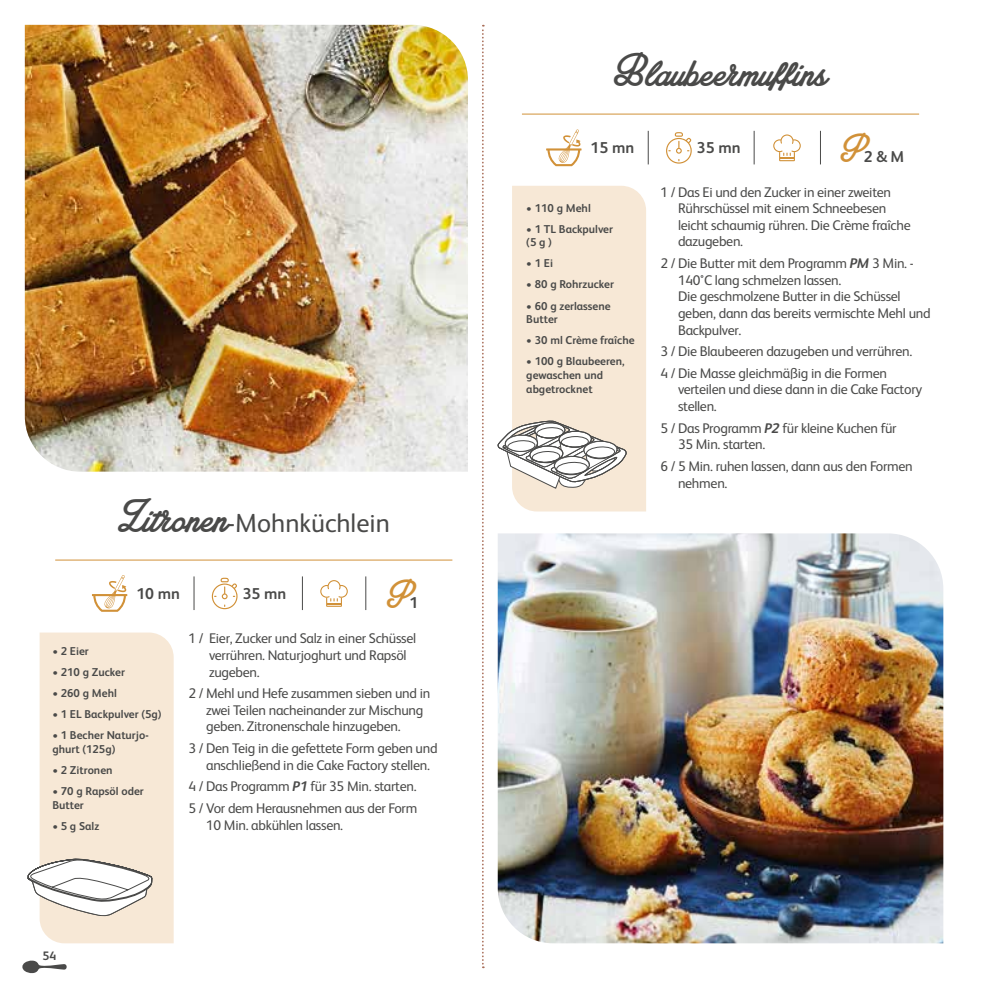
<style>
.page{position:relative;width:993px;height:993px;background:#fff}
.page>*{position:absolute;margin:0;border:0;box-sizing:border-box;transform-origin:0 0}
.t1{font:49px "Amplify Personal Use Only";color:#4a4a49}
.t2{font:42px "Amplify Personal Use Only";color:#d19138}
.t3{font:26.25px "FS Albert";color:#4a4a49}
.t4{font:700 15.75px "FS Albert";color:#4a4a49}
.t5{font:14px/16.6px "FS Albert";letter-spacing:-.02em;color:#4a4a49}
.t6{font:700 12.25px "FS Albert";color:#4a4a49}
.t7{font:700 11.38px/13.7px "FS Albert";color:#4a4a49}
.s1{font-family:"Amplify Personal Use Only";font-size:49px}
.s2{font-weight:700;font-style:italic}
</style>
<div class="page">
<svg style="left:22px;top:960px;width:45px;height:13px"></svg>
<svg style="left:482px;top:25px;width:1px;height:942px"></svg>
<svg style="left:773px;top:134px;width:27px;height:27px"></svg>
<hr style="left:546px;top:148px;width:35px;height:2px;background:#d19138">
<svg style="left:547px;top:129px;width:33px;height:37px"></svg>
<hr style="left:753px;top:131px;width:1px;height:33px;background:#4a4a49">
<hr style="left:819px;top:131px;width:1px;height:33px;background:#4a4a49">
<hr style="left:647px;top:131px;width:1px;height:33px;background:#4a4a49">
<svg style="left:666px;top:132px;width:25px;height:31px"></svg>
<hr style="left:521px;top:114px;width:397px;height:1px;background:#d19138">
<div style="left:512px;top:186px;width:134px;height:325px;background:#f7e8d6"></div>
<img style="left:497px;top:533px;width:446px;height:410px">
<svg style="left:320px;top:580px;width:28px;height:26px"></svg>
<hr style="left:92px;top:594px;width:35px;height:2px;background:#d19138">
<svg style="left:93px;top:575px;width:34px;height:36px"></svg>
<hr style="left:302px;top:576px;width:1px;height:34px;background:#4a4a49">
<hr style="left:365px;top:576px;width:1px;height:34px;background:#4a4a49">
<hr style="left:193px;top:576px;width:1px;height:34px;background:#4a4a49">
<svg style="left:212px;top:577px;width:25px;height:32px"></svg>
<hr style="left:55px;top:559px;width:397px;height:1px;background:#d19138">
<div style="left:40px;top:632px;width:134px;height:311px;background:#f7e8d6"></div>
<img style="left:25px;top:25px;width:443px;height:446px">
<svg style="left:497px;top:419px;width:130px;height:70px"></svg>
<svg style="left:27px;top:858px;width:126px;height:58px"></svg>
<h3 class="t3" style="left:118px;top:505px;width:273px"><span class="s1">Zitronen</span>-Mohnküchlein</h3>
<p class="t4" style="left:136px;top:582px;width:45px">10 mn</p>
<p class="t4" style="left:242px;top:582px;width:45px">35 mn</p>
<h2 class="t2" style="left:386px;top:571px;width:25px">P</h2>
<p class="t4" style="left:409px;top:591px;width:10px">1</p>
<p class="t7" style="left:52px;top:643px;width:38px">• 2 Eier</p>
<p class="t7" style="left:52px;top:664px;width:74px">• 210 g Zucker</p>
<p class="t7" style="left:52px;top:685px;width:66px">• 260 g Mehl</p>
<p class="t7" style="left:52px;top:706px;width:111px">• 1 EL Backpulver (5g)</p>
<p class="t7" style="left:52px;top:727px;width:98px">• 1 Becher Naturjo&shy;ghurt (125g)</p>
<p class="t7" style="left:52px;top:762px;width:62px">• 2 Zitronen</p>
<p class="t7" style="left:52px;top:783px;width:93px">• 70 g Rapsöl oder<br>Butter</p>
<p class="t7" style="left:52px;top:818px;width:48px">• 5 g Salz</p>
<p class="t5" style="left:209px;top:629px;width:208px;text-indent:-21px">1 / Eier, Zucker und Salz in einer Schüssel verrühren. Naturjoghurt und Rapsöl zugeben.</p>
<p class="t5" style="left:206px;top:684px;width:225px;text-indent:-18px">2 / Mehl und Hefe zusammen sieben und in zwei Teilen nacheinander zur Mischung geben. Zitronenschale hinzugeben.</p>
<p class="t5" style="left:206px;top:739px;width:233px;text-indent:-18px">3 / Den Teig in die gefettete Form geben und anschließend in die Cake Factory stellen.</p>
<p class="t5" style="left:188px;top:774px;width:230px;line-height:21.5px">4 / Das Programm <span class="s2">P1</span> für 35 Min. starten.<br>5 / Vor dem Herausnehmen aus der Form</p>
<p class="t5" style="left:206px;top:815px;width:138px">10 Min. abkühlen lassen.</p>
<p class="t6" style="left:43px;top:946px;width:15px">54</p>
<h1 class="t1" style="left:613px;top:44px;width:215px">Blaubeermuffins</h1>
<p class="t4" style="left:590px;top:137px;width:45px">15 mn</p>
<p class="t4" style="left:696px;top:137px;width:45px">35 mn</p>
<h2 class="t2" style="left:840px;top:126px;width:25px">P</h2>
<p class="t4" style="left:863px;top:146px;width:42px">2 &amp; M</p>
<p class="t5" style="left:677px;top:183px;width:234px;text-indent:-18px">1 / Das Ei und den Zucker in einer zweiten<br>Rührschüssel mit einem Schneebesen leicht schaumig rühren. Die Crème fraîche dazugeben.</p>
<p class="t5" style="left:677px;top:254px;width:254px;text-indent:-18px">2 / Die Butter mit dem Programm <span class="s2">PM</span> 3 Min. - 140°C lang schmelzen lassen.<br>Die geschmolzene Butter in die Schüssel geben, dann das bereits vermischte Mehl und Backpulver.</p>
<p class="t5" style="left:660px;top:340px;width:253px;line-height:21.5px">3 / Die Blaubeeren dazugeben und verrühren.<br>4 / Die Masse gleichmäßig in die Formen</p>
<p class="t5" style="left:677px;top:380px;width:246px">verteilen und diese dann in die Cake Factory stellen.</p>
<p class="t5" style="left:677px;top:418px;width:220px;text-indent:-18px">5 / Das Programm <span class="s2">P2</span> für kleine Kuchen für<br>35 Min. starten.</p>
<p class="t5" style="left:677px;top:457px;width:236px;text-indent:-18px">6 / 5 Min. ruhen lassen, dann aus den Formen nehmen.</p>
<p class="t7" style="left:526px;top:200px;width:66px">• 110 g Mehl</p>
<p class="t7" style="left:526px;top:221px;width:88px">• 1 TL Backpulver (5 g )</p>
<p class="t7" style="left:526px;top:256px;width:28px">• 1 Ei</p>
<p class="t7" style="left:526px;top:277px;width:89px">• 80 g Rohrzucker</p>
<p class="t7" style="left:526px;top:298px;width:86px">• 60 g zerlassene<br>Butter</p>
<p class="t7" style="left:526px;top:333px;width:110px">• 30 ml Crème fraîche</p>
<p class="t7" style="left:526px;top:354px;width:100px">• 100 g Blaubeeren, gewaschen und abgetrocknet</p>
</div>
